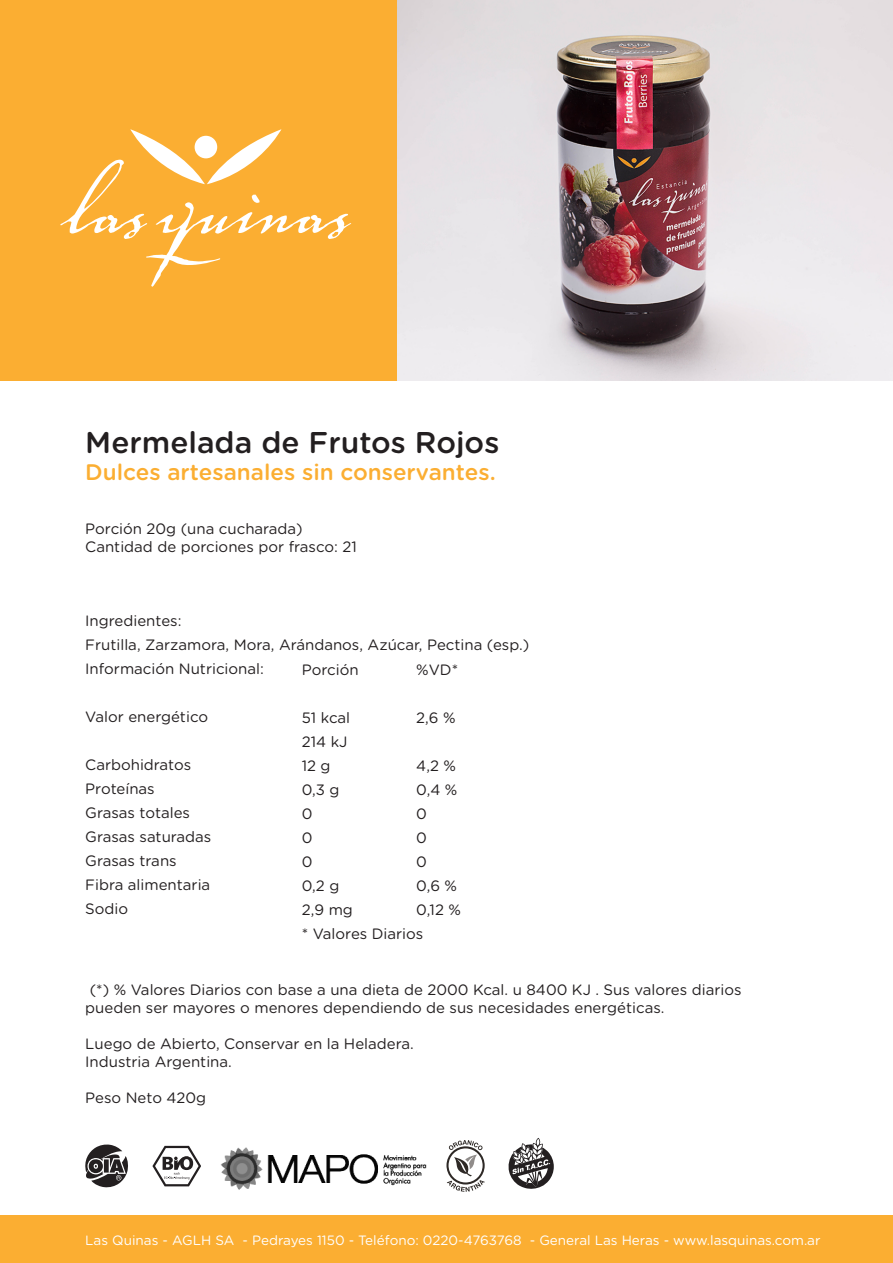
<style>
.page{position:relative;width:893px;height:1263px;background:#fff}
.page>*{position:absolute;margin:0;border:0;box-sizing:border-box;transform-origin:0 0}
.t1{font:500 30px "Gotham Rounded";color:#231f20}
.t2{font:500 22.5px "Gotham Rounded";color:#fbae32}
.t3{font:15px/24px "Gotham Rounded";color:#231f20}
.t4{font:13.5px "Gotham Rounded";color:#fff}
</style>
<div class="page">
<div style="left:0;top:1215px;width:893px;height:48px;background:#fbae32"></div>
<div style="left:0;top:0;width:398px;height:380px;background:#fbae32"></div>
<img style="left:398px;top:0;width:495px;height:380px">
<svg style="left:60px;top:129px;width:291px;height:158px"></svg>
<svg style="left:85px;top:1144px;width:43px;height:44px"></svg>
<svg style="left:152px;top:1146px;width:49px;height:40px"></svg>
<img style="left:221px;top:1147px;width:206px;height:43px">
<svg style="left:446px;top:1140px;width:39px;height:52px"></svg>
<svg style="left:508px;top:1138px;width:46px;height:51px"></svg>
<h1 class="t1" style="left:85px;top:420px;width:416px">Mermelada de Frutos Rojos</h1>
<h2 class="t2" style="left:85px;top:455px;width:412px">Dulces artesanales sin conservantes.</h2>
<p class="t3" style="left:85px;top:518px;width:273px;line-height:18px">Porción 20g (una cucharada)<br>Cantidad de porciones por frasco: 21</p>
<p class="t3" style="left:85px;top:608px;width:446px">Ingredientes:<br>Frutilla, Zarzamora, Mora, Arándanos, Azúcar, Pectina (esp.)<br>Información Nutricional:</p>
<p class="t3" style="left:85px;top:704px;width:124px">Valor energético</p>
<p class="t3" style="left:85px;top:752px;width:128px">Carbohidratos<br>Proteínas<br>Grasas totales<br>Grasas saturadas<br>Grasas trans<br>Fibra alimentaria<br>Sodio</p>
<p class="t3" style="left:302px;top:657px;width:58px">Porción</p>
<p class="t3" style="left:302px;top:705px;width:123px">51 kcal<br>214 kJ<br>12 g<br>0,3 g<br>0<br>0<br>0<br>0,2 g<br>2,9 mg<br>* Valores Diarios</p>
<p class="t3" style="left:416px;top:657px;width:43px">%VD*</p>
<p class="t3" style="left:416px;top:705px;width:41px">2,6 %</p>
<p class="t3" style="left:416px;top:753px;width:46px">4,2 %<br>0,4 %<br>0<br>0<br>0<br>0,6 %<br>0,12 %</p>
<p class="t3" style="left:85px;top:980px;width:658px;line-height:18px;text-indent:4px">(*) % Valores Diarios con base a una dieta de 2000 Kcal. u 8400 KJ . Sus valores diarios pueden ser mayores o menores dependiendo de sus necesidades energéticas.</p>
<p class="t3" style="left:85px;top:1034px;width:330px;line-height:18px">Luego de Abierto, Conservar en la Heladera.<br>Industria Argentina.</p>
<p class="t3" style="left:85px;top:1085px;width:122px">Peso Neto 420g</p>
<p class="t4" style="left:85px;top:1231px;width:737px">Las Quinas - AGLH SA - Pedrayes 1150 - Teléfono: 0220-4763768 - General Las Heras - www.lasquinas.com.ar</p>
</div>
